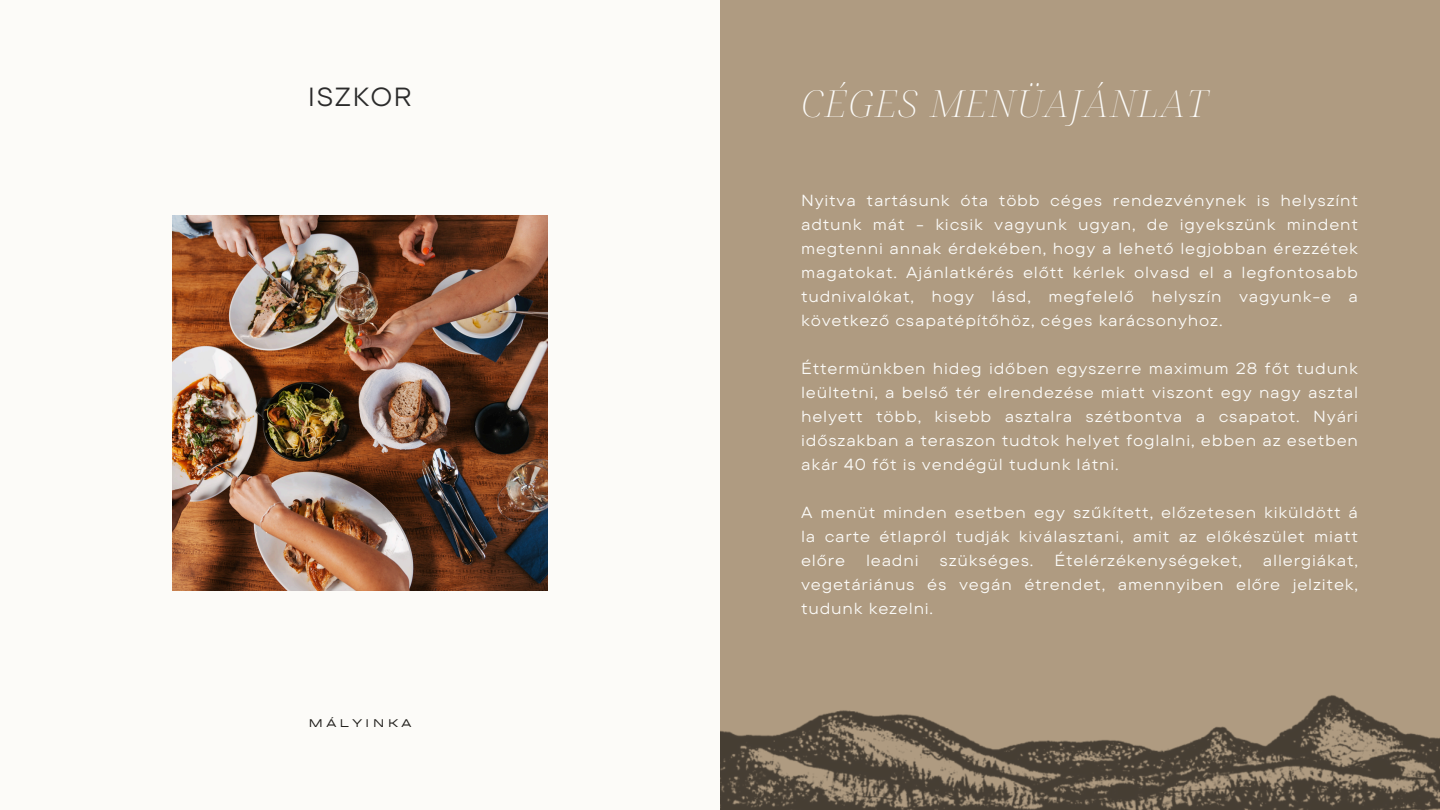
<style>
.page{position:relative;width:1440px;height:810px;background:#fcfbf8}
.page>*{position:absolute;margin:0;border:0;box-sizing:border-box;transform-origin:0 0}
.t1{font:italic 200 37.3px "Noto Serif Display";letter-spacing:.04em;color:#fcfbf8}
.t2{font:26.1px "TT Commons Pro Exp";letter-spacing:.04em;color:#2b2b2b}
.t3{font:16px/24px "TT Commons Pro Exp";letter-spacing:.05em;color:#fcfbf8;text-align:justify}
.t4{font:700 13px "BD Sans";letter-spacing:.245em;color:#211f1c}
</style>
<div class="page">
<div style="left:720px;top:0;width:720px;height:810px;background:#af9b81"></div>
<img style="left:172px;top:216px;width:376px;height:375px">
<img style="left:720px;top:695px;width:720px;height:115px">
<h1 class="t2" style="left:308px;top:80px;width:106px">ISZKOR</h1>
<p class="t4" style="left:309px;top:713px;width:104px">MÁLYINKA</p>
<h2 class="t1" style="left:801px;top:77px;width:408px">CÉGES MENÜAJÁNLAT</h2>
<p class="t3" style="left:801px;top:188px;width:558px">Nyitva tartásunk óta több céges rendezvénynek is helyszínt adtunk mát - kicsik vagyunk ugyan, de igyekszünk mindent megtenni annak érdekében, hogy a lehető legjobban érezzétek magatokat. Ajánlatkérés előtt kérlek olvasd el a legfontosabb tudnivalókat, hogy lásd, megfelelő helyszín vagyunk-e a következő csapatépítőhöz, céges karácsonyhoz.</p>
<p class="t3" style="left:801px;top:356px;width:558px">Éttermünkben hideg időben egyszerre maximum 28 főt tudunk leültetni, a belső tér elrendezése miatt viszont egy nagy asztal helyett több, kisebb asztalra szétbontva a csapatot. Nyári időszakban a teraszon tudtok helyet foglalni, ebben az esetben akár 40 főt is vendégül tudunk látni.</p>
<p class="t3" style="left:801px;top:500px;width:558px">A menüt minden esetben egy szűkített, előzetesen kiküldött á la carte étlapról tudják kiválasztani, amit az előkészület miatt előre</p>
<p class="t3" style="left:866px;top:548px;width:54px">leadni</p>
<p class="t3" style="left:940px;top:548px;width:95px">szükséges.</p>
<p class="t3" style="left:1054px;top:548px;width:189px">Ételérzékenységeket,</p>
<p class="t3" style="left:801px;top:548px;width:558px;text-indent:462px">allergiákat, vegetáriánus és vegán étrendet, amennyiben előre jelzitek, tudunk kezelni.</p>
</div>
